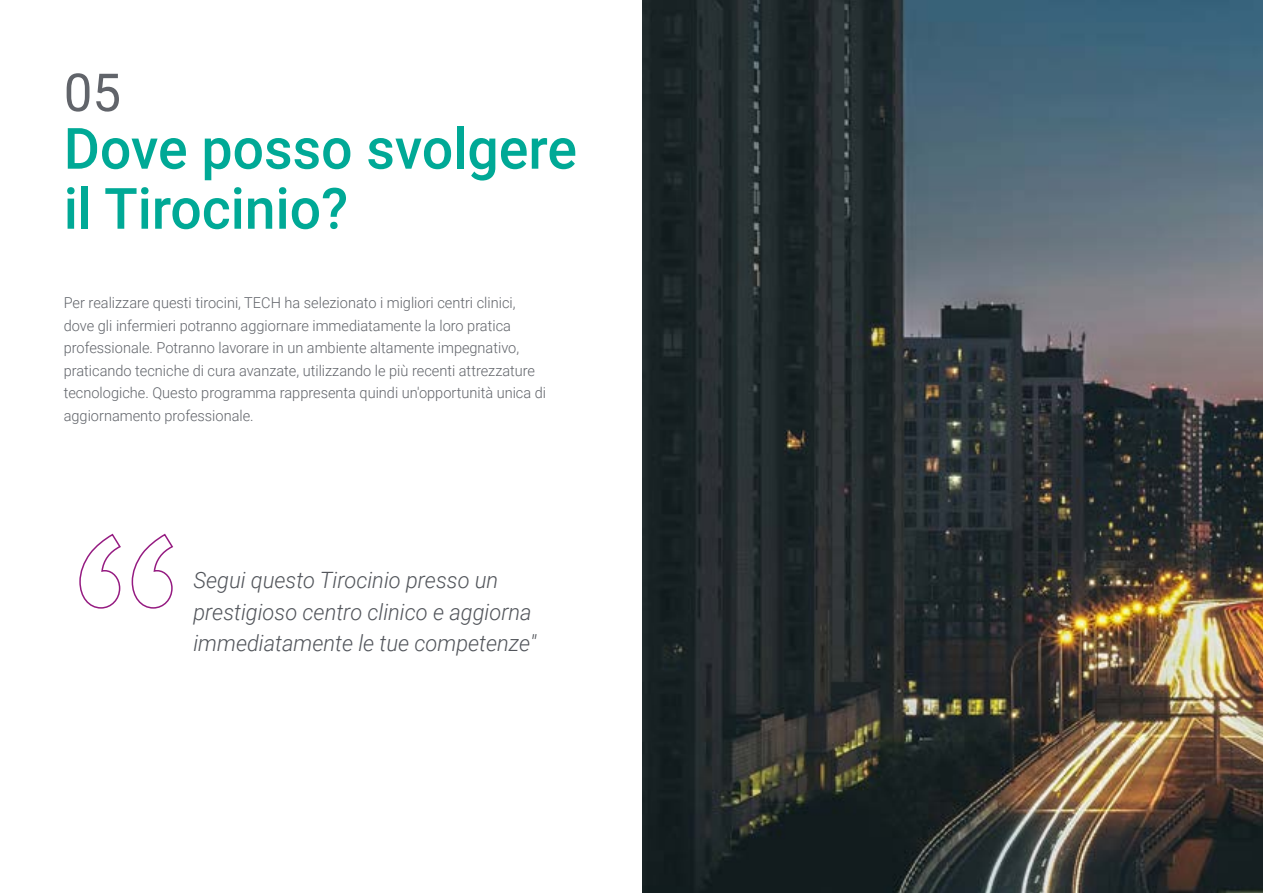
<style>
.page{position:relative;width:1263px;height:893px;background:#fff}
.page>*{position:absolute;margin:0;border:0;box-sizing:border-box;transform-origin:0 0}
.t1{font:500 57px/60px "Roboto";color:#00a996}
.t2{font:52.5px "Roboto";color:#61646a}
.t3{font:italic 300 22.5px/31.5px "Roboto";color:#52555b}
.t4{font:300 15px/22.5px "Roboto";color:#61646a}
</style>
<div class="page">
<svg style="left:79px;top:533px;width:95px;height:76px"></svg>
<img style="left:642px;top:0;width:621px;height:893px">
<h2 class="t2" style="left:64px;top:56px;width:59px">05</h2>
<h1 class="t1" style="left:64px;top:116px;width:515px">Dove posso svolgere il Tirocinio?</h1>
<p class="t4" style="left:64px;top:291px;width:484px">Per realizzare questi tirocini, TECH ha selezionato i migliori centri clinici, dove gli infermieri potranno aggiornare immediatamente la loro pratica professionale. Potranno lavorare in un ambiente altamente impegnativo, praticando tecniche di cura avanzate, utilizzando le più recenti attrezzature tecnologiche. Questo programma rappresenta quindi un'opportunità unica di aggiornamento professionale.</p>
<h3 class="t3" style="left:193px;top:564px;width:344px">Segui questo Tirocinio presso un prestigioso centro clinico e aggiorna immediatamente le tue competenze"</h3>
</div>
